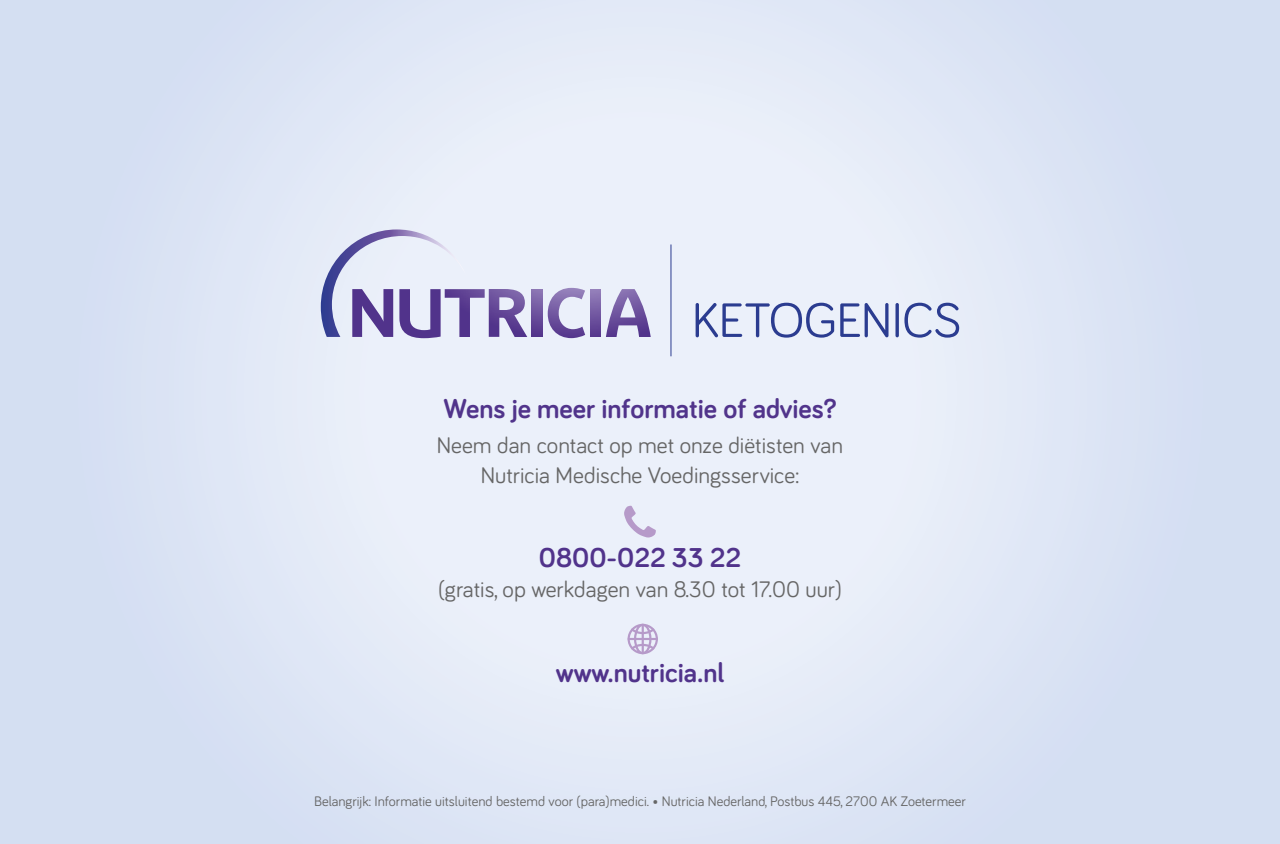
<style>
.page{position:relative;width:1280px;height:844px;background:#dfe7f6}
.page>*{position:absolute;margin:0;border:0;box-sizing:border-box;transform-origin:0 0}
.t1{font:700 28.12px "Bariol";color:#51348b}
.t2{font:700 28.12px "Bariol";color:#51338b}
.t3{font:23.19px/29.8px "Bariol";color:#666;text-align:center}
.t4{font:14.25px "Bariol";color:#666}
</style>
<div class="page">
<svg style="left:624px;top:506px;width:32px;height:31px"></svg>
<svg style="left:628px;top:624px;width:30px;height:30px"></svg>
<hr style="left:628px;top:638px;width:30px;height:2px;background:#b69ac9">
<hr style="left:642px;top:624px;width:2px;height:30px;background:#b69ac9">
<img style="left:467px;top:289px;width:18px;height:48px">
<img style="left:590px;top:289px;width:11px;height:48px">
<img style="left:606px;top:289px;width:45px;height:48px">
<img style="left:548px;top:288px;width:37px;height:50px">
<img style="left:399px;top:337px;width:42px;height:1px">
<img style="left:532px;top:289px;width:10px;height:48px">
<img style="left:489px;top:289px;width:38px;height:48px">
<img style="left:321px;top:229px;width:146px;height:108px">
<svg style="left:696px;top:303px;width:138px;height:35px"></svg>
<svg style="left:840px;top:303px;width:49px;height:34px"></svg>
<hr style="left:896px;top:303px;width:3px;height:34px;background:#2b3c90;border-radius:2px">
<svg style="left:904px;top:303px;width:55px;height:35px"></svg>
<hr style="left:670px;top:244px;width:1px;height:112px;background:#2b3c90">
<p class="t1" style="left:444px;top:390px;width:394px">Wens je meer informatie of advies?</p>
<p class="t3" style="left:437px;top:429px;width:408px">Neem dan contact op met onze diëtisten van<br>Nutricia Medische Voedingsservice:</p>
<p class="t2" style="left:539px;top:538px;width:204px">0800-022 33 22</p>
<p class="t3" style="left:438px;top:573px;width:405px">(gratis, op werkdagen van 8.30 tot 17.00 uur)</p>
<p class="t2" style="left:556px;top:653px;width:170px">www.nutricia.nl</p>
<p class="t4" style="left:314px;top:791px;width:653px">Belangrijk: Informatie uitsluitend bestemd voor (para)medici. • Nutricia Nederland, Postbus 445, 2700 AK Zoetermeer</p>
</div>
